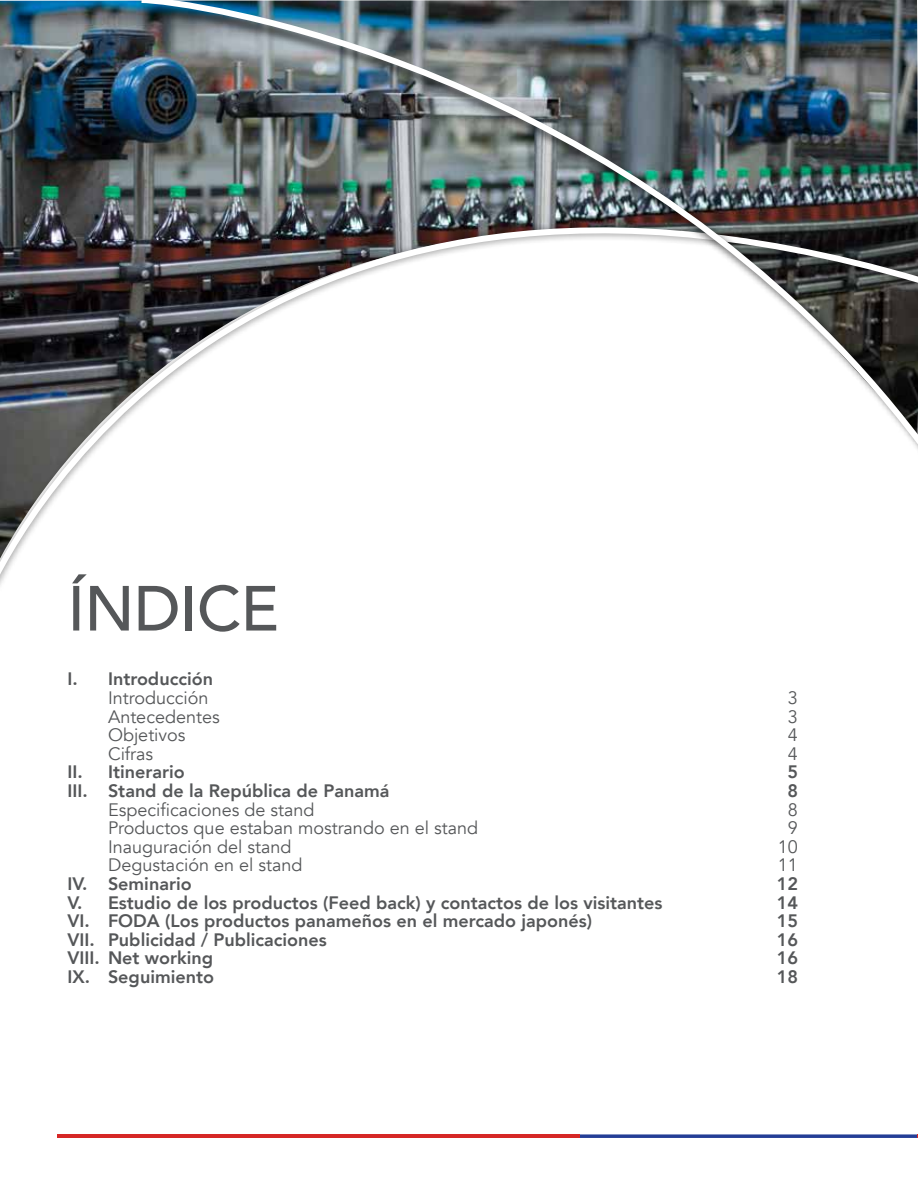
<style>
.page{position:relative;width:918px;height:1188px;background:#fff}
.page>*{position:absolute;margin:0;border:0;box-sizing:border-box;transform-origin:0 0}
.t1{font:500 63px "Avenir";letter-spacing:-.01em;color:#555759}
.t2{font:800 18px "Avenir";color:#555759}
.t3{font:18px "Avenir";color:#555759}
</style>
<div class="page">
<hr style="left:57px;top:1134px;width:522px;height:4px;background:#d62726">
<svg style="left:579px;top:1134px;width:339px;height:4px"></svg>
<img style="left:0;top:69px;width:136px;height:516px">
<img style="left:136px;top:0;width:782px;height:449px">
<h1 class="t1" style="left:68px;top:554px;width:213px">ÍNDICE</h1>
<p class="t2" style="left:68px;top:665px;width:147px">I. Introducción</p>
<p class="t3" style="left:108px;top:687px;width:102px">Introducción</p>
<p class="t3" style="left:788px;top:687px;width:12px">3</p>
<p class="t3" style="left:108px;top:706px;width:113px">Antecedentes</p>
<p class="t3" style="left:788px;top:706px;width:12px">3</p>
<p class="t3" style="left:108px;top:724px;width:79px">Objetivos</p>
<p class="t3" style="left:788px;top:724px;width:12px">4</p>
<p class="t3" style="left:108px;top:743px;width:47px">Cifras</p>
<p class="t3" style="left:788px;top:743px;width:12px">4</p>
<p class="t2" style="left:68px;top:758px;width:119px">II. Itinerario</p>
<p class="t2" style="left:787px;top:758px;width:12px">5</p>
<p class="t2" style="left:68px;top:777px;width:323px">III. Stand de la República de Panamá</p>
<p class="t2" style="left:787px;top:777px;width:12px">8</p>
<p class="t3" style="left:108px;top:799px;width:208px">Especificaciones de stand</p>
<p class="t3" style="left:788px;top:799px;width:12px">8</p>
<p class="t3" style="left:108px;top:817px;width:372px">Productos que estaban mostrando en el stand</p>
<p class="t3" style="left:788px;top:817px;width:12px">9</p>
<p class="t3" style="left:108px;top:836px;width:185px">Inauguración del stand</p>
<p class="t3" style="left:778px;top:836px;width:22px">10</p>
<p class="t3" style="left:108px;top:854px;width:196px">Degustación en el stand</p>
<p class="t3" style="left:778px;top:854px;width:22px">11</p>
<p class="t2" style="left:68px;top:870px;width:126px">IV. Seminario</p>
<p class="t2" style="left:777px;top:870px;width:23px">12</p>
<p class="t2" style="left:68px;top:888px;width:597px">V. Estudio de los productos (Feed back) y contactos de los visitantes</p>
<p class="t2" style="left:777px;top:888px;width:23px">14</p>
<p class="t2" style="left:68px;top:907px;width:526px">VI. FODA (Los productos panameños en el mercado japonés)</p>
<p class="t2" style="left:777px;top:907px;width:23px">15</p>
<p class="t2" style="left:68px;top:925px;width:261px">VII. Publicidad / Publicaciones</p>
<p class="t2" style="left:777px;top:925px;width:23px">16</p>
<p class="t2" style="left:68px;top:944px;width:147px">VIII. Net working</p>
<p class="t2" style="left:777px;top:944px;width:23px">16</p>
<p class="t2" style="left:68px;top:963px;width:148px">IX. Seguimiento</p>
<p class="t2" style="left:777px;top:963px;width:23px">18</p>
</div>
